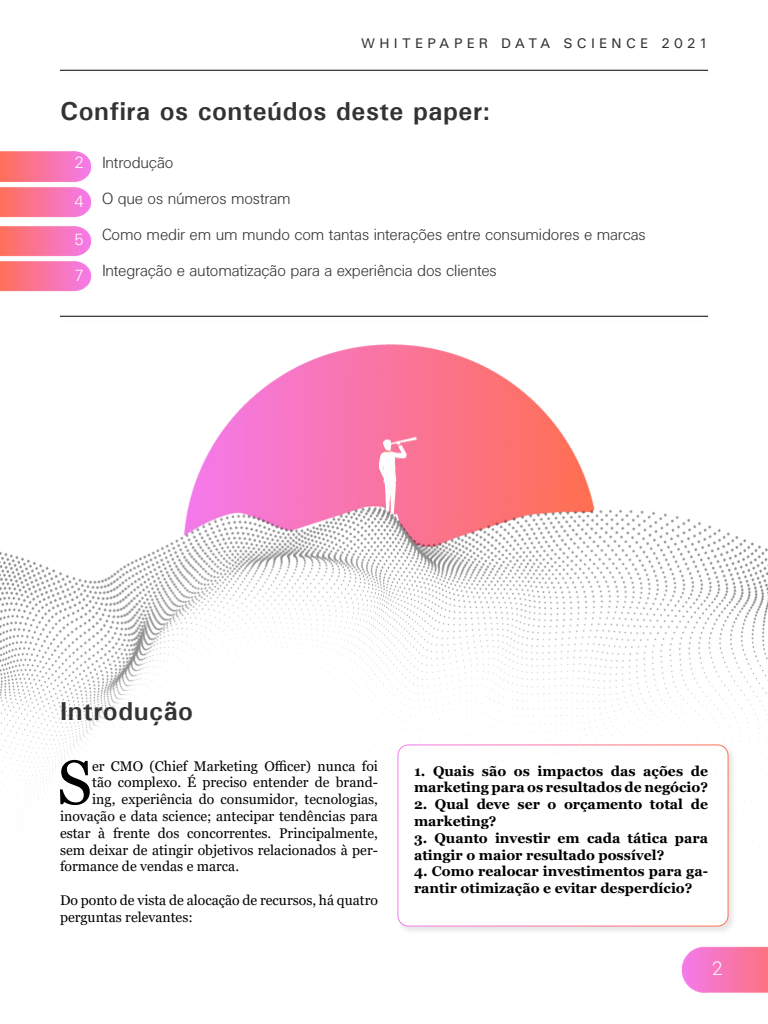
<style>
.page{position:relative;width:768px;height:1024px;background:#fff}
.page>*{position:absolute;margin:0;border:0;box-sizing:border-box;transform-origin:0 0}
.t1{font:62.5px "Georgia";color:#000}
.t2{font:700 26px "Univers";letter-spacing:.02em;color:#333}
.t3{font:300 19px "Roboto";color:#fff}
.t4{font:300 16px "Univers BQ";letter-spacing:-.01em;color:#333}
.t5{font:300 16px "Univers BQ";color:#fff}
.t6{font:14px/16.8px "Georgia";color:#000}
.t7{font:700 14px/16.8px "Georgia";color:#000}
.t8{font:14px "Univers";letter-spacing:.305em;color:#333}
</style>
<div class="page">
<img style="left:682px;top:946px;width:86px;height:47px">
<hr style="left:60px;top:70px;width:648px;height:1px;background:#000">
<div style="left:396px;top:743px;width:341px;height:192px;background:#000;opacity:.1"></div>
<div style="left:398px;top:745px;width:330px;height:181px;background:#fff;border-radius:10px"></div>
<img style="left:0;top:344px;width:768px;height:506px">
<img style="left:0;top:151px;width:92px;height:67px">
<img style="left:0;top:226px;width:92px;height:66px">
<hr style="left:60px;top:316px;width:648px;height:1px;background:#000">
<p class="t8" style="left:361px;top:34px;width:348px">WHITEPAPER DATA SCIENCE 2021</p>
<h2 class="t2" style="left:60px;top:95px;width:432px">Confira os conteúdos deste paper:</h2>
<p class="t4" style="left:102px;top:154px;width:73px">Introdução</p>
<p class="t4" style="left:102px;top:190px;width:190px">O que os números mostram</p>
<p class="t4" style="left:102px;top:226px;width:545px">Como medir em um mundo com tantas interações entre consumidores e marcas</p>
<p class="t4" style="left:102px;top:262px;width:396px">Integração e automatização para a experiência dos clientes</p>
<p class="t5" style="left:75px;top:154px;width:11px">2</p>
<p class="t5" style="left:75px;top:192px;width:11px">4</p>
<p class="t5" style="left:75px;top:231px;width:11px">5</p>
<p class="t5" style="left:75px;top:266px;width:11px">7</p>
<h2 class="t2" style="left:60px;top:695px;width:135px">Introdução</h2>
<h1 class="t1" style="left:57px;top:745px;width:37px">S</h1>
<p class="t6" style="left:92px;top:758px;width:287px">er CMO (Chief Marketing Officer) nunca foi</p>
<p class="t6" style="left:92px;top:774px;width:287px">tão complexo. É preciso entender de brand-</p>
<p class="t6" style="left:92px;top:791px;width:287px">ing, experiência do consumidor, tecnologias,</p>
<p class="t6" style="left:60px;top:808px;width:319px">inovação e data science; antecipar tendências para</p>
<p class="t6" style="left:60px;top:825px;width:320px">estar à frente dos concorrentes. Principalmente,</p>
<p class="t6" style="left:60px;top:842px;width:319px">sem deixar de atingir objetivos relacionados à per-</p>
<p class="t6" style="left:60px;top:858px;width:181px">formance de vendas e marca.</p>
<p class="t6" style="left:60px;top:892px;width:320px">Do ponto de vista de alocação de recursos, há quatro perguntas relevantes:</p>
<p class="t7" style="left:414px;top:762px;width:296px">1. Quais são os impactos das ações de marketing para os resultados de negócio?</p>
<p class="t7" style="left:414px;top:796px;width:296px">2. Qual deve ser o orçamento total de marketing?</p>
<p class="t7" style="left:414px;top:830px;width:296px">3. Quanto investir em cada tática para atingir o maior resultado possível?</p>
<p class="t7" style="left:414px;top:863px;width:296px">4. Como realocar investimentos para ga&shy;rantir otimização e evitar desperdício?</p>
<h3 class="t3" style="left:712px;top:955px;width:12px">2</h3>
</div>
